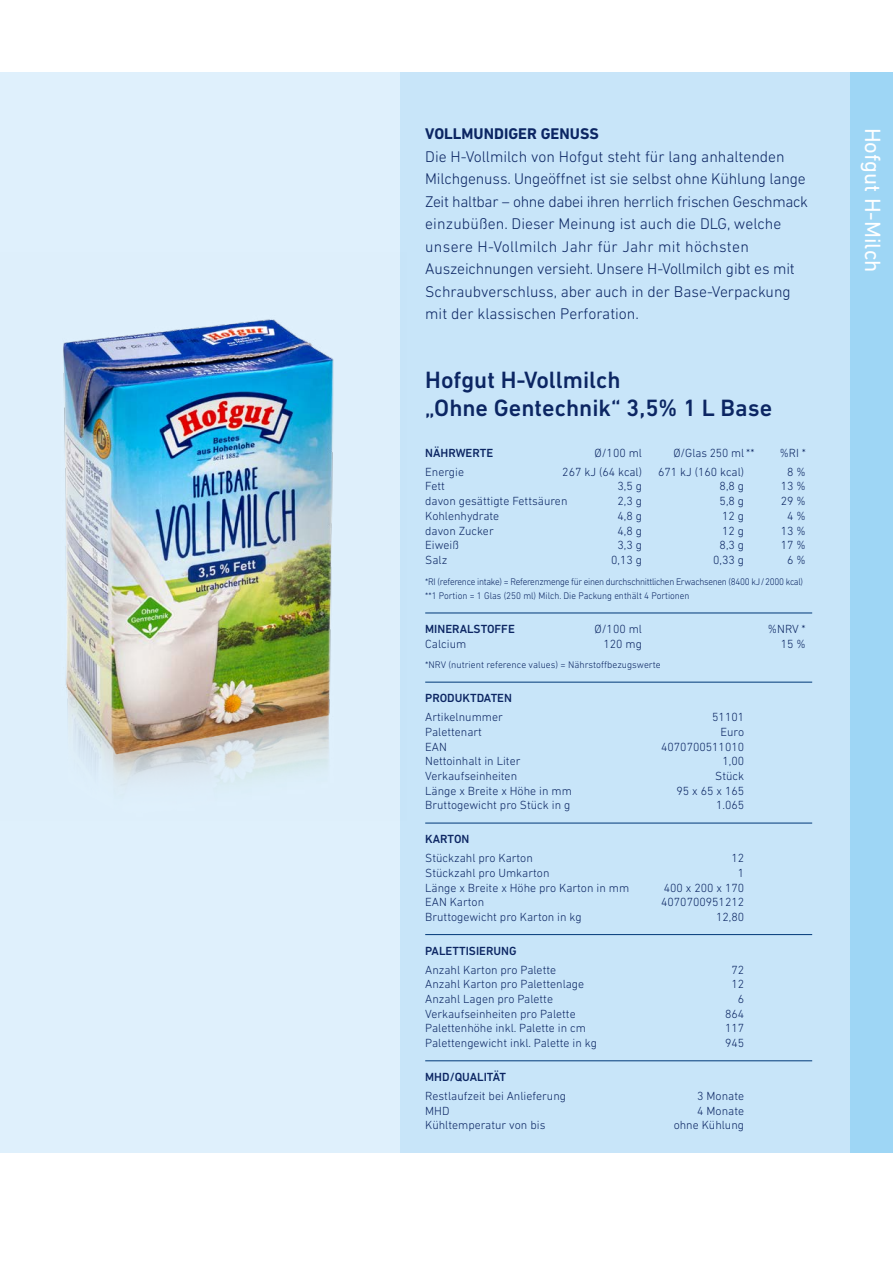
<style>
.page{position:relative;width:893px;height:1263px;background:#fff}
.page>*{position:absolute;margin:0;border:0;box-sizing:border-box;transform-origin:0 0}
.Headline_Produkt{font:500 24px/28.5px "DIN Next LT Pro";color:#0c2663}
.Rubrik{font:22.5px "DIN Next LT Pro";color:#fff}
.Einleitung{font:300 15.75px/22.5px "DIN Next LT Pro";color:#0c2663}
.Einleitung_Headline{font:700 15.75px "DIN Next LT Pro";color:#0c2663}
.Produktdetails{font:300 12px "DIN Next LT Pro";color:#0c2663}
.Produktdatails_Headl{font:500 12px "DIN Next LT Pro";color:#0c2663}
.Produktdatails_Headl-2{font:300 12px "DIN Next LT Pro";letter-spacing:-.005em;color:#0c2663}
.Produktdetails-2{font:500 12px "DIN Next LT Pro";color:#0c2663}
.Produktdetails-3{font:300 9.75px "DIN Next LT Pro";letter-spacing:-.015em;color:#0c2663;scale:.95 1}
.Produktdetails-4{font:300 9.75px "DIN Next LT Pro";letter-spacing:-.015em;color:#0c2663}
</style>
<div class="page">
<div style="left:0;top:72px;width:893px;height:1080px;background:#c8e5f9"></div>
<div style="left:0;top:72px;width:400px;height:1080px;background:#dff0fc"></div>
<div style="left:850px;top:72px;width:43px;height:1080px;background:#9ed6f5"></div>
<img style="left:63px;top:319px;width:271px;height:467px">
<hr style="left:425px;top:613px;width:387px;height:1px;background:#003878">
<hr style="left:425px;top:682px;width:387px;height:1px;background:#003878">
<hr style="left:425px;top:823px;width:387px;height:1px;background:#003878">
<hr style="left:425px;top:934px;width:387px;height:1px;background:#003878">
<hr style="left:425px;top:1060px;width:387px;height:1px;background:#003878">
<p class="Einleitung_Headline" style="left:425px;top:125px;width:175px">VOLLMUNDIGER GENUSS</p>
<p class="Einleitung" style="left:425px;top:145px;width:384px">Die H-Vollmilch von Hofgut steht für lang anhaltenden Milchgenuss. Ungeöffnet ist sie selbst ohne Kühlung lange Zeit haltbar – ohne dabei ihren herrlich frischen Geschmack einzubüßen. Dieser Meinung ist auch die DLG, welche unsere H-Vollmilch Jahr für Jahr mit höchsten Auszeichnungen versieht. Unsere H-Vollmilch gibt es mit Schraubverschluss, aber auch in der Base-Verpackung mit der klassischen Perforation.</p>
<p class="Headline_Produkt" style="left:425px;top:365px;width:348px">Hofgut H-Vollmilch<br>„Ohne Gentechnik“ 3,5% 1 L Base</p>
<p class="Produktdatails_Headl" style="left:425px;top:446px;width:70px">NÄHRWERTE</p>
<p class="Produktdatails_Headl-2" style="left:594px;top:446px;width:49px">Ø/100 ml</p>
<p class="Produktdatails_Headl-2" style="left:673px;top:446px;width:83px">Ø/Glas 250 ml **</p>
<p class="Produktdatails_Headl-2" style="left:780px;top:446px;width:27px">%RI *</p>
<p class="Produktdetails" style="left:425px;top:465px;width:40px">Energie</p>
<p class="Produktdetails" style="left:562px;top:465px;width:81px">267 kJ (64 kcal)</p>
<p class="Produktdetails" style="left:658px;top:465px;width:88px">671 kJ (160 kcal)</p>
<p class="Produktdetails" style="left:787px;top:465px;width:20px">8 %</p>
<p class="Produktdetails" style="left:425px;top:479px;width:21px">Fett</p>
<p class="Produktdetails" style="left:618px;top:479px;width:26px">3,5 g</p>
<p class="Produktdetails" style="left:720px;top:479px;width:26px">8,8 g</p>
<p class="Produktdetails" style="left:781px;top:479px;width:26px">13 %</p>
<p class="Produktdetails" style="left:425px;top:494px;width:144px">davon gesättigte Fettsäuren</p>
<p class="Produktdetails" style="left:618px;top:494px;width:26px">2,3 g</p>
<p class="Produktdetails" style="left:720px;top:494px;width:26px">5,8 g</p>
<p class="Produktdetails" style="left:781px;top:494px;width:26px">29 %</p>
<p class="Produktdetails" style="left:425px;top:509px;width:76px">Kohlenhydrate</p>
<p class="Produktdetails" style="left:618px;top:509px;width:26px">4,8 g</p>
<p class="Produktdetails" style="left:722px;top:509px;width:23px">12 g</p>
<p class="Produktdetails" style="left:787px;top:509px;width:20px">4 %</p>
<p class="Produktdetails" style="left:425px;top:523px;width:70px">davon Zucker</p>
<p class="Produktdetails" style="left:618px;top:523px;width:26px">4,8 g</p>
<p class="Produktdetails" style="left:722px;top:523px;width:23px">12 g</p>
<p class="Produktdetails" style="left:781px;top:523px;width:26px">13 %</p>
<p class="Produktdetails" style="left:425px;top:538px;width:35px">Eiweiß</p>
<p class="Produktdetails" style="left:618px;top:538px;width:26px">3,3 g</p>
<p class="Produktdetails" style="left:720px;top:538px;width:26px">8,3 g</p>
<p class="Produktdetails" style="left:781px;top:538px;width:26px">17 %</p>
<p class="Produktdetails" style="left:425px;top:553px;width:24px">Salz</p>
<p class="Produktdetails" style="left:611px;top:553px;width:32px">0,13 g</p>
<p class="Produktdetails" style="left:713px;top:553px;width:32px">0,33 g</p>
<p class="Produktdetails" style="left:787px;top:553px;width:20px">6 %</p>
<p class="Produktdetails-3" style="left:425px;top:576px;width:399px">*RI (reference intake) = Referenzmenge für einen durchschnittlichen Erwachsenen (8400 kJ/2000 kcal)</p>
<p class="Produktdetails-3" style="left:425px;top:590px;width:280px">**1 Portion = 1 Glas (250 ml) Milch. Die Packung enthält 4 Portionen</p>
<p class="Produktdetails-2" style="left:425px;top:622px;width:91px">MINERALSTOFFE</p>
<p class="Produktdetails" style="left:594px;top:622px;width:49px">Ø/100 ml</p>
<p class="Produktdetails" style="left:768px;top:622px;width:39px">%NRV *</p>
<p class="Produktdetails" style="left:425px;top:637px;width:43px">Calcium</p>
<p class="Produktdetails" style="left:603px;top:637px;width:40px">120 mg</p>
<p class="Produktdetails" style="left:781px;top:637px;width:26px">15 %</p>
<p class="Produktdetails-4" style="left:425px;top:659px;width:237px">*NRV (nutrient reference values) = Nährstoffbezugswerte</p>
<p class="Produktdatails_Headl" style="left:425px;top:691px;width:88px">PRODUKTDATEN</p>
<p class="Produktdetails" style="left:425px;top:710px;width:79px">Artikelnummer</p>
<p class="Produktdetails" style="left:712px;top:710px;width:33px">51101</p>
<p class="Produktdetails" style="left:425px;top:725px;width:58px">Palettenart</p>
<p class="Produktdetails" style="left:720px;top:725px;width:25px">Euro</p>
<p class="Produktdetails" style="left:425px;top:740px;width:23px">EAN</p>
<p class="Produktdetails" style="left:661px;top:740px;width:84px">4070700511010</p>
<p class="Produktdetails" style="left:425px;top:754px;width:97px">Nettoinhalt in Liter</p>
<p class="Produktdetails" style="left:722px;top:754px;width:23px">1,00</p>
<p class="Produktdetails" style="left:425px;top:769px;width:93px">Verkaufseinheiten</p>
<p class="Produktdetails" style="left:715px;top:769px;width:30px">Stück</p>
<p class="Produktdetails" style="left:425px;top:784px;width:148px">Länge x Breite x Höhe in mm</p>
<p class="Produktdetails" style="left:676px;top:784px;width:69px">95 x 65 x 165</p>
<p class="Produktdetails" style="left:425px;top:798px;width:147px">Bruttogewicht pro Stück in g</p>
<p class="Produktdetails" style="left:716px;top:798px;width:30px">1.065</p>
<p class="Produktdatails_Headl" style="left:425px;top:832px;width:46px">KARTON</p>
<p class="Produktdetails" style="left:425px;top:851px;width:109px">Stückzahl pro Karton</p>
<p class="Produktdetails" style="left:731px;top:851px;width:14px">12</p>
<p class="Produktdetails" style="left:425px;top:866px;width:126px">Stückzahl pro Umkarton</p>
<p class="Produktdetails" style="left:738px;top:866px;width:8px">1</p>
<p class="Produktdetails" style="left:425px;top:880px;width:205px">Länge x Breite x Höhe pro Karton in mm</p>
<p class="Produktdetails" style="left:664px;top:880px;width:82px">400 x 200 x 170</p>
<p class="Produktdetails" style="left:425px;top:895px;width:60px">EAN Karton</p>
<p class="Produktdetails" style="left:661px;top:895px;width:84px">4070700951212</p>
<p class="Produktdetails" style="left:425px;top:910px;width:158px">Bruttogewicht pro Karton in kg</p>
<p class="Produktdetails" style="left:716px;top:910px;width:30px">12,80</p>
<p class="Produktdatails_Headl" style="left:425px;top:944px;width:93px">PALETTISIERUNG</p>
<p class="Produktdetails" style="left:425px;top:963px;width:132px">Anzahl Karton pro Palette</p>
<p class="Produktdetails" style="left:731px;top:963px;width:14px">72</p>
<p class="Produktdetails" style="left:425px;top:977px;width:161px">Anzahl Karton pro Palettenlage</p>
<p class="Produktdetails" style="left:731px;top:977px;width:14px">12</p>
<p class="Produktdetails" style="left:425px;top:992px;width:129px">Anzahl Lagen pro Palette</p>
<p class="Produktdetails" style="left:738px;top:992px;width:8px">6</p>
<p class="Produktdetails" style="left:425px;top:1007px;width:152px">Verkaufseinheiten pro Palette</p>
<p class="Produktdetails" style="left:725px;top:1007px;width:21px">864</p>
<p class="Produktdetails" style="left:425px;top:1021px;width:162px">Palettenhöhe inkl. Palette in cm</p>
<p class="Produktdetails" style="left:725px;top:1021px;width:21px">117</p>
<p class="Produktdetails" style="left:425px;top:1036px;width:173px">Palettengewicht inkl. Palette in kg</p>
<p class="Produktdetails" style="left:725px;top:1036px;width:21px">945</p>
<p class="Produktdatails_Headl" style="left:425px;top:1070px;width:82px">MHD/QUALITÄT</p>
<p class="Produktdetails" style="left:425px;top:1089px;width:142px">Restlaufzeit bei Anlieferung</p>
<p class="Produktdetails" style="left:697px;top:1089px;width:48px">3 Monate</p>
<p class="Produktdetails" style="left:425px;top:1103px;width:26px">MHD</p>
<p class="Produktdetails" style="left:697px;top:1103px;width:48px">4 Monate</p>
<p class="Produktdetails" style="left:425px;top:1118px;width:122px">Kühltemperatur von bis</p>
<p class="Produktdetails" style="left:674px;top:1118px;width:72px">ohne Kühlung</p>
<p class="Rubrik" style="left:886px;top:128px;width:146px;rotate:90deg">Hofgut H-Milch</p>
</div>
